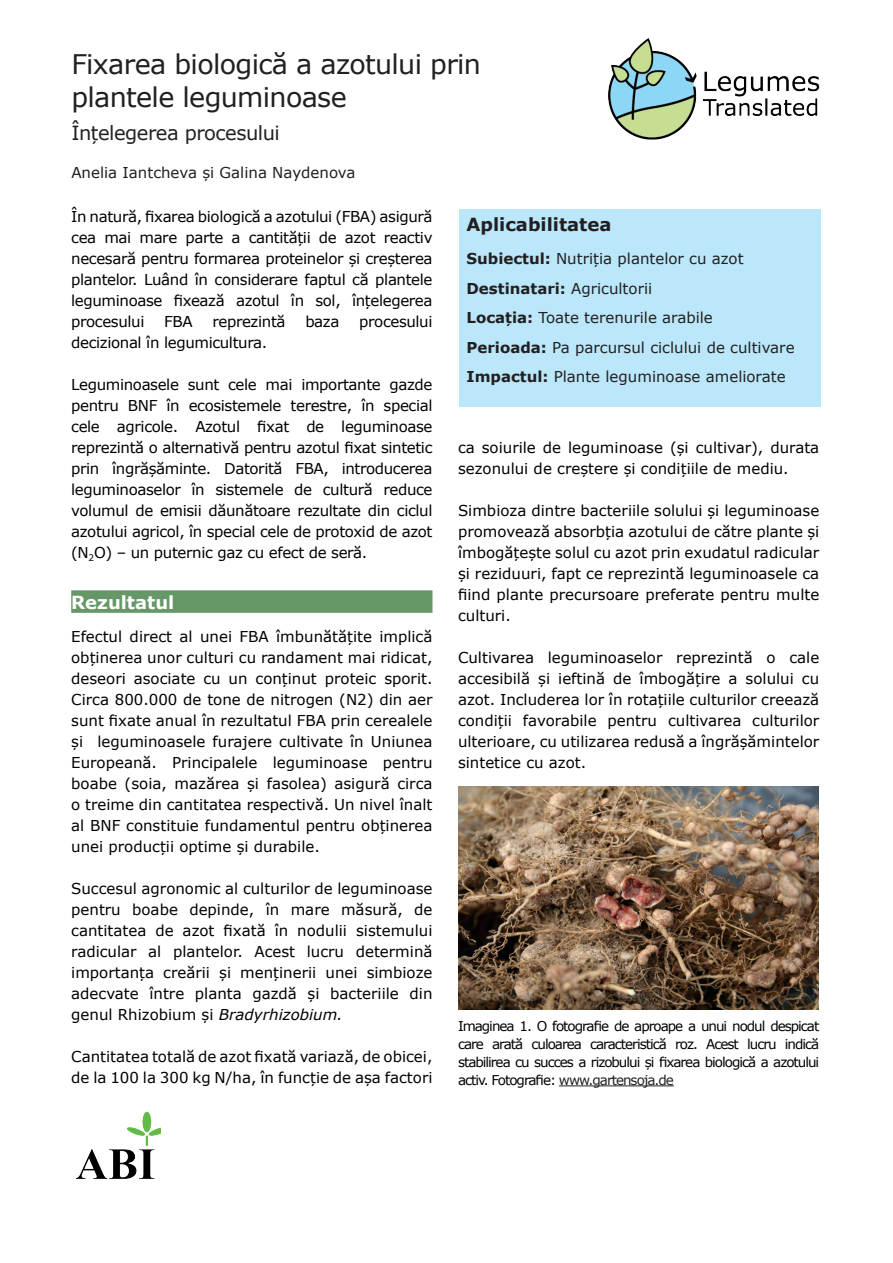
<style>
.page{position:relative;width:893px;height:1263px;background:#fff}
.page>*{position:absolute;margin:0;border:0;box-sizing:border-box;transform-origin:0 0}
.t1{font:27px/33px "Verdana";letter-spacing:-.025em;color:#231f20}
.t2{font:19.5px "Verdana";letter-spacing:-.025em;color:#231f20}
.t3{font:700 18px "Verdana";color:#231f20}
.t4{font:700 18px "Verdana";color:#fff}
.t5{font:15px/21px "Verdana";color:#000;text-align:justify}
.t6{font:15px/29.5px "Verdana";color:#231f20}
.t7{font:15px "Verdana";letter-spacing:-.025em;color:#000}
.t8{font:13.5px/18px "Verdana";letter-spacing:-.075em;color:#000;text-align:justify}
.s1{font-style:italic}
.s2{font-weight:700}
.s3{color:#231f20}
</style>
<div class="page">
<div style="left:71px;top:590px;width:361px;height:23px;background:#669867"></div>
<div style="left:459px;top:209px;width:361px;height:197px;background:#bae7fa"></div>
<img style="left:75px;top:1111px;width:85px;height:68px">
<hr style="left:559px;top:1085px;width:115px;height:1px;background:#231f20">
<img style="left:458px;top:787px;width:361px;height:223px">
<img style="left:608px;top:38px;width:212px;height:102px">
<h1 class="t1" style="left:71px;top:48px;width:411px">Fixarea biologică a azotului prin plantele leguminoase</h1>
<h2 class="t2" style="left:71px;top:120px;width:210px">Înțelegerea procesului</h2>
<p class="t6" style="left:71px;top:157px;width:286px">Anelia Iantcheva și Galina Naydenova</p>
<p class="t5" style="left:71px;top:206px;width:363px">În natură, fixarea biologică a azotului (FBA) asigură cea mai mare parte a cantității de azot reactiv necesară pentru formarea proteinelor și creșterea plantelor. Luând în considerare faptul că plantele leguminoase fixează azotul în sol, înțelegerea procesului</p>
<p class="t5" style="left:164px;top:311px;width:30px">FBA</p>
<p class="t7" style="left:212px;top:311px;width:75px">reprezintă</p>
<p class="t5" style="left:305px;top:311px;width:36px">baza</p>
<p class="t7" style="left:359px;top:311px;width:75px">procesului</p>
<p class="t7" style="left:71px;top:332px;width:197px">decizional în legumicultura.</p>
<p class="t5" style="left:71px;top:374px;width:363px">Leguminoasele sunt cele mai importante gazde pentru BNF în ecosistemele terestre, în special cele agricole. Azotul fixat de leguminoase reprezintă o alternativă pentru azotul fixat sintetic prin îngrășăminte. Datorită FBA, introducerea leguminoaselor în sistemele de cultură reduce volumul de emisii dăunătoare rezultate din ciclul azotului agricol, în special cele de protoxid de azot (N<sub>2</sub>O) – un puternic gaz cu efect de seră.</p>
<p class="t4" style="left:71px;top:590px;width:105px">Rezultatul</p>
<p class="t5" style="left:71px;top:626px;width:363px">Efectul direct al unei FBA îmbunătățite implică obținerea unor culturi cu randament mai ridicat, deseori asociate cu un conținut proteic sporit.<br>Circa 800.000 de tone de nitrogen (N2) din aer sunt fixate anual în rezultatul FBA prin cerealele și leguminoasele furajere cultivate în Uniunea Europeană. Principalele leguminoase pentru boabe (soia, mazărea și fasolea) asigură circa o treime din cantitatea respectivă. Un nivel înalt al BNF constituie fundamentul pentru obținerea unei producții optime și durabile.</p>
<p class="t5" style="left:71px;top:878px;width:363px">Succesul agronomic al culturilor de leguminoase pentru boabe depinde, în mare măsură, de cantitatea de azot fixată în nodulii sistemului radicular al plantelor. Acest lucru determină importanța creării și menținerii unei simbioze adecvate între planta gazdă și bacteriile din genul Rhizobium și <span class="s1">Bradyrhizobium.</span></p>
<p class="t5" style="left:71px;top:1046px;width:363px">Cantitatea totală de azot fixată variază, de obicei, de la 100 la 300 kg N/ha, în funcție de așa factori</p>
<p class="t3" style="left:466px;top:212px;width:146px">Aplicabilitatea</p>
<p class="t6" style="left:466px;top:244px;width:330px"><span class="s2">Subiectul:</span> Nutriția plantelor cu azot <span class="s2">Destinatari:</span> Agricultorii<br><span class="s2">Locația:</span> Toate terenurile arabile <span class="s2">Perioada:</span> Pa parcursul ciclului de cultivare <span class="s2">Impactul:</span> Plante leguminoase ameliorate</p>
<p class="t5" style="left:458px;top:437px;width:363px">ca soiurile de leguminoase (și cultivar), durata sezonului de creștere și condițiile de mediu.</p>
<p class="t5" style="left:458px;top:500px;width:363px">Simbioza dintre bacteriile solului și leguminoase promovează absorbția azotului de către plante și îmbogățește solul cu azot prin exudatul radicular și reziduuri, fapt ce reprezintă leguminoasele ca fiind plante precursoare preferate pentru multe culturi.</p>
<p class="t5" style="left:458px;top:647px;width:363px">Cultivarea leguminoaselor reprezintă o cale accesibilă și ieftină de îmbogățire a solului cu azot. Includerea lor în rotațiile culturilor creează condiții favorabile pentru cultivarea culturilor ulterioare, cu utilizarea redusă a îngrășămintelor sintetice cu azot.</p>
<p class="t8" style="left:458px;top:1017px;width:363px">Imaginea 1. O fotografie de aproape a unui nodul despicat care arată culoarea caracteristică roz. Acest lucru indică stabilirea cu succes a rizobului și fixarea biologică a azotului activ. Fotografie: <span class="s3">www.gartensoja.de</span></p>
</div>
